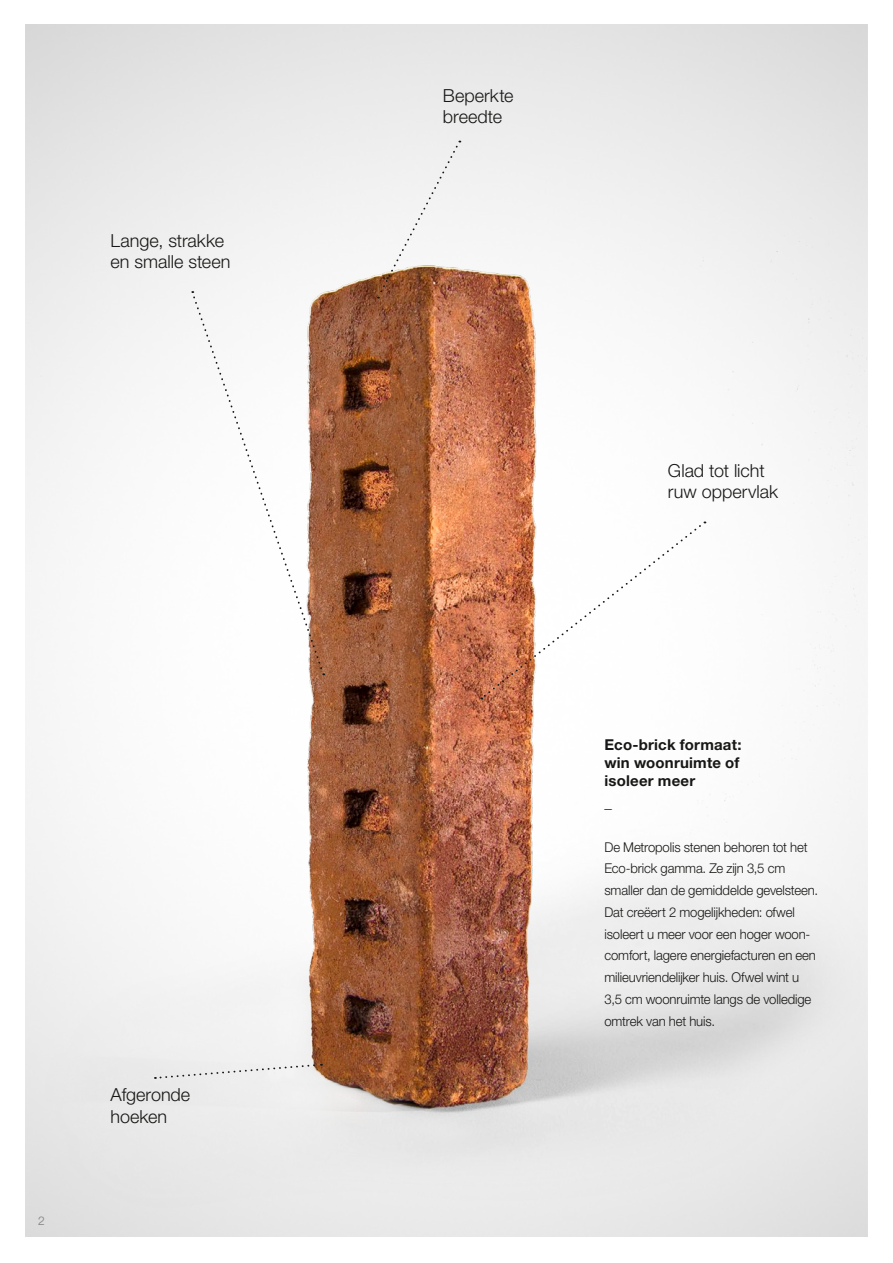
<style>
.page{position:relative;width:893px;height:1263px;background:#fff}
.page>*{position:absolute;margin:0;border:0;box-sizing:border-box;transform-origin:0 0}
.t1{font:300 18px/21.6px "Helvetica Neue LT Std";color:#171715}
.t2{font:700 15px/18px "Helvetica Neue LT Std";letter-spacing:.015em;color:#171715}
.t3{font:15px "Helvetica Neue LT Std";color:#171715}
.t4{font:300 13.5px/21.8px "Helvetica Neue LT Std";letter-spacing:-.01em;color:#171715}
.t5{font:300 12px "Helvetica Neue LT Std";color:#919191}
</style>
<div class="page">
<img style="left:26px;top:25px;width:841px;height:193px">
<img style="left:26px;top:218px;width:841px;height:1018px">
<svg style="left:377px;top:141px;width:83px;height:158px"></svg>
<svg style="left:481px;top:521px;width:224px;height:178px"></svg>
<svg style="left:192px;top:295px;width:133px;height:379px"></svg>
<svg style="left:155px;top:1063px;width:167px;height:16px"></svg>
<h1 class="t1" style="left:111px;top:229px;width:121px">Lange, strakke en smalle steen</h1>
<p class="t5" style="left:38px;top:1213px;width:8px">2</p>
<h1 class="t1" style="left:111px;top:1084px;width:81px">Afgeronde hoeken</h1>
<h1 class="t1" style="left:443px;top:84px;width:72px">Beperkte breedte</h1>
<h1 class="t1" style="left:668px;top:459px;width:112px">Glad tot licht ruw oppervlak</h1>
<p class="t2" style="left:604px;top:736px;width:139px">Eco-brick formaat: win woonruimte of isoleer meer</p>
<p class="t3" style="left:604px;top:794px;width:9px">_</p>
<p class="t4" style="left:604px;top:836px;width:215px">De Metropolis stenen behoren tot het Eco-brick gamma. Ze zijn 3,5 cm smaller dan de gemiddelde gevelsteen.<br>Dat creëert 2 mogelijkheden: ofwel isoleert u meer voor een hoger woon&shy;comfort, lagere energiefacturen en een milieuvriendelijker huis. Ofwel wint u 3,5 cm woonruimte langs de volledige omtrek van het huis.</p>
</div>
